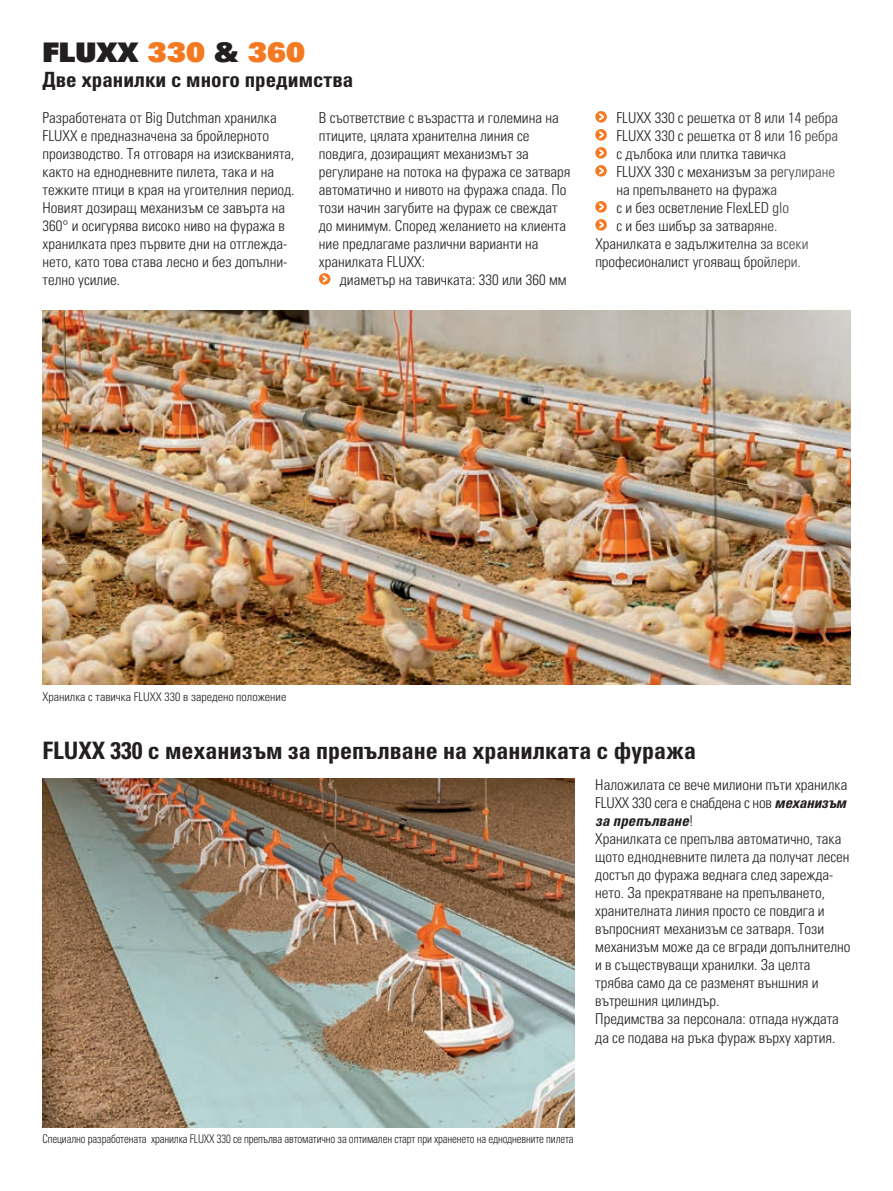
<style>
.page{position:relative;width:893px;height:1191px;background:#fff}
.page>*{position:absolute;margin:0;border:0;box-sizing:border-box;transform-origin:0 0}
.t1{font:27px "Univers LT Std X Black";color:#231f20}
.t2{font:24px "Univers LTCYR 67 Bold Cond";color:#231f20}
.t3{font:21px "Univers LTCYR 67 Bold Cond";color:#231f20}
.t4{font:15px/18px "Univers LTCYR 47 Light Cond";color:#231f20}
.t5{font:15px "Univers LTCYR 67 Bold Cond Obl";color:#231f20}
.t6{font:12px "Univers LTCYR 47 Light Cond";letter-spacing:-.01em;color:#231f20;scale:.9 1}
.t7{font:12px "Univers LTCYR 47 Light Cond";letter-spacing:-.01em;color:#231f20}
.s1{color:#f47921}
.s2{font-family:"Univers LTCYR 67 Bold Cond Obl"}
.s3{font-family:"Univers LTCYR 47 Light Cond"}
</style>
<div class="page">
<svg style="left:319px;top:273px;width:11px;height:12px"></svg>
<svg style="left:323px;top:275px;width:4px;height:7px"></svg>
<svg style="left:595px;top:111px;width:12px;height:12px"></svg>
<svg style="left:599px;top:113px;width:5px;height:7px"></svg>
<svg style="left:595px;top:129px;width:12px;height:12px"></svg>
<svg style="left:599px;top:131px;width:5px;height:7px"></svg>
<svg style="left:595px;top:147px;width:12px;height:12px"></svg>
<svg style="left:599px;top:149px;width:5px;height:7px"></svg>
<svg style="left:595px;top:165px;width:12px;height:12px"></svg>
<svg style="left:599px;top:167px;width:5px;height:7px"></svg>
<svg style="left:595px;top:201px;width:12px;height:12px"></svg>
<svg style="left:599px;top:203px;width:5px;height:7px"></svg>
<svg style="left:595px;top:219px;width:12px;height:12px"></svg>
<svg style="left:599px;top:221px;width:5px;height:7px"></svg>
<img style="left:43px;top:310px;width:807px;height:375px">
<img style="left:43px;top:778px;width:531px;height:349px">
<svg style="left:754px;top:310px;width:97px;height:115px;background:#c4bbac"></svg>
<h1 class="t1" style="left:43px;top:35px;width:264px">FLUXX <span class="s1">330</span> &amp; <span class="s1">360</span></h1>
<h3 class="t3" style="left:43px;top:67px;width:312px">Две хранилки с много предимства</h3>
<p class="t4" style="left:43px;top:107px;width:254px">Разработената от Big Dutchman хранилка FLUXX е предназначена за бройлерното производство. Тя отговаря на изискванията, както на еднодневните пилета, така и на тежките птици в края на угоителния период.<br>Новият дозиращ механизъм се завърта на 360° и осигурява високо ниво на фуража в хранилката през първите дни на отглежда&shy;нето, като това става лесно и без допълни&shy;телно усилие.</p>
<p class="t4" style="left:319px;top:107px;width:253px">В съответствие с възрастта и големина на птиците, цялата хранителна линия се повдига, дозиращият механизмът за регулиране на потока на фуража се затваря автоматично и нивото на фуража спада. По този начин загубите на фураж се свеждат до минимум. Според желанието на клиента ние предлагаме различни варианти на хранилката FLUXX:</p>
<p class="t4" style="left:340px;top:269px;width:228px">диаметър на тавичката: 330 или 360 мм</p>
<p class="t4" style="left:616px;top:107px;width:223px">FLUXX 330 с решетка от 8 или 14 ребра</p>
<p class="t4" style="left:616px;top:125px;width:223px">FLUXX 330 с решетка от 8 или 16 ребра</p>
<p class="t4" style="left:616px;top:143px;width:171px">с дълбока или плитка тавичка</p>
<p class="t4" style="left:616px;top:161px;width:220px">FLUXX 330 с механизъм за регулиране</p>
<p class="t4" style="left:616px;top:179px;width:162px">на препълването на фуража</p>
<p class="t4" style="left:616px;top:197px;width:174px">с и без осветление FlexLED glo</p>
<p class="t4" style="left:616px;top:215px;width:162px">с и без шибър за затваряне.</p>
<p class="t4" style="left:595px;top:233px;width:215px">Хранилката е задължителна за всеки</p>
<p class="t4" style="left:595px;top:251px;width:207px">професионалист угояващ бройлери.</p>
<p class="t7" style="left:43px;top:688px;width:245px">Хранилка с тавичка FLUXX 330 в заредено положение</p>
<h2 class="t2" style="left:43px;top:736px;width:655px">FLUXX 330 с механизъм за препълване на хранилката с фуража</h2>
<p class="t4" style="left:595px;top:775px;width:253px">Наложилата се вече милиони пъти хранилка<br>FLUXX 330 сега е снабдена с нов <span class="s2">механизъм</span></p>
<p class="t5" style="left:595px;top:812px;width:100px">за препълване<span class="s3">!</span></p>
<p class="t4" style="left:595px;top:829px;width:257px">Хранилката се препълва автоматично, така щото еднодневните пилета да получат лесен достъп до фуража веднага след зарежда&shy;нето. За прекратяване на препълването, хранителната линия просто се повдига и въпросният механизъм се затваря. Този механизъм може да се вгради допълнително и в съществуващи хранилки. За целта трябва само да се разменят външния и вътрешния цилиндър.<br>Предимства за персонала: отпада нуждата да се подава на ръка фураж върху хартия.</p>
<p class="t6" style="left:43px;top:1130px;width:592px">Специално разработената хранилка FLUXX 330 се препълва автоматично за оптимален старт при храненето на еднодневните пилета</p>
</div>
